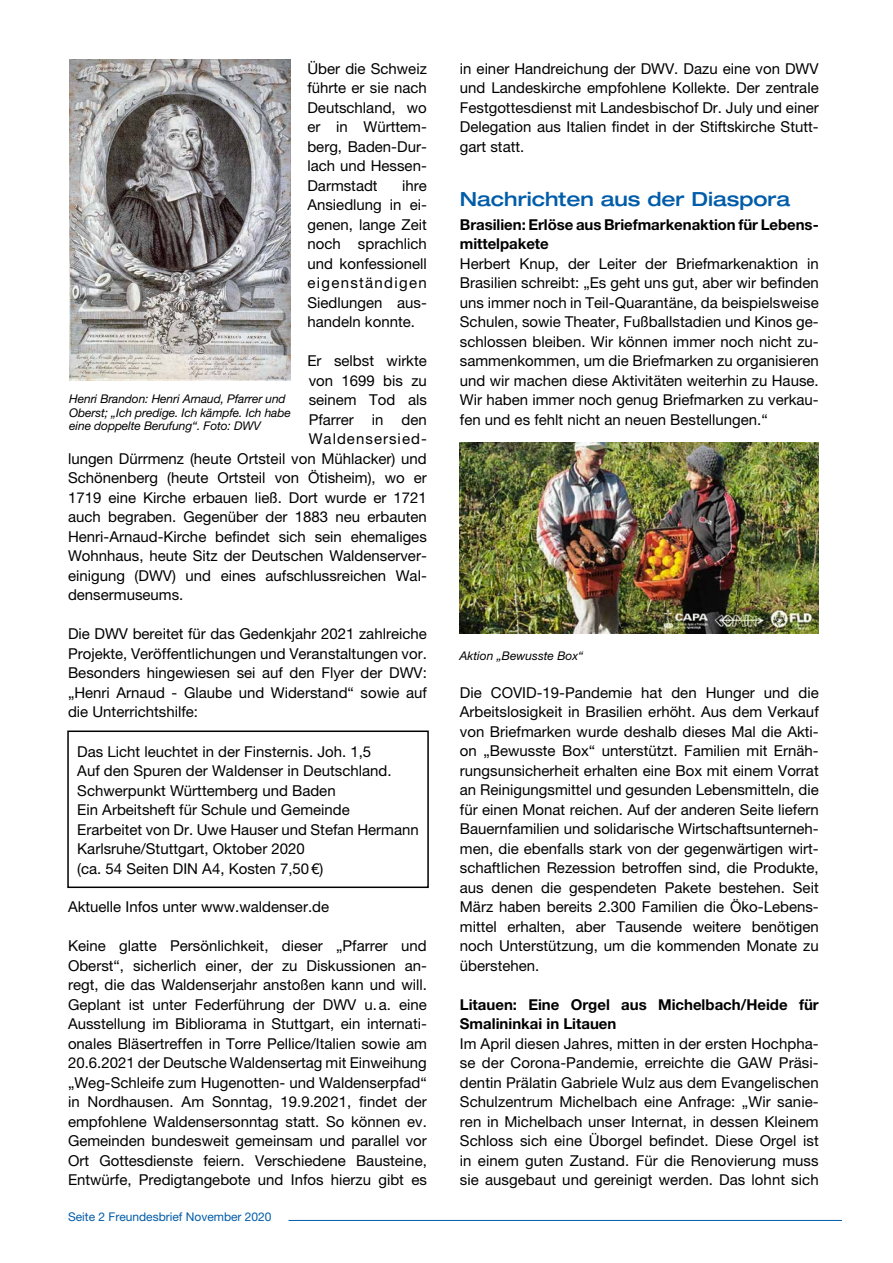
<style>
.page{position:relative;width:893px;height:1263px;background:#fff}
.page>*{position:absolute;margin:0;border:0;box-sizing:border-box;transform-origin:0 0}
.t1{font:500 expanded 19.5px "Helvetica Neue";color:#005ca9}
.t2{font:15px/19.5px "Helvetica Neue";color:#000;text-align:justify}
.t3{font:700 15px/19.5px "Helvetica Neue";letter-spacing:-.005em;color:#000}
.t4{font:15px "Helvetica Neue";letter-spacing:.07em;color:#000}
.t5{font:italic 12px/13.5px "Helvetica Neue";letter-spacing:-.01em;color:#000}
.t6{font:12px "Helvetica Neue";color:#005ca9}
.s1{font-style:inherit}
</style>
<div class="page">
<hr style="left:288px;top:1220px;width:554px;height:1px;background:#005ca9">
<div style="left:67px;top:730px;width:362px;height:158px;border:2px solid #000"></div>
<img style="left:460px;top:443px;width:359px;height:191px">
<img style="left:69px;top:60px;width:221px;height:321px">
<p class="t2" style="left:307px;top:58px;width:121px">Über die Schweiz führte er sie nach Deutschland, wo er in Württem&shy;berg, Baden-Dur&shy;lach und Hessen-Darmstadt</p>
<p class="t2" style="left:307px;top:175px;width:121px;text-indent:95px">ihre Ansiedlung in ei&shy;genen, lange Zeit noch sprachlich und konfessionell eigenständigen Siedlungen aus&shy;handeln konnte.</p>
<p class="t2" style="left:307px;top:351px;width:121px">Er selbst wirkte</p>
<p class="t2" style="left:309px;top:370px;width:120px">von 1699 bis zu</p>
<p class="t2" style="left:309px;top:390px;width:120px">seinem Tod als</p>
<p class="t2" style="left:309px;top:409px;width:120px">Pfarrer in den</p>
<p class="t4" style="left:309px;top:430px;width:120px">Waldensersied-</p>
<p class="t2" style="left:68px;top:448px;width:360px">lungen Dürrmenz (heute Ortsteil von Mühlacker) und</p>
<p class="t2" style="left:68px;top:468px;width:360px">Schönenberg (heute Ortsteil von Ötisheim), wo er</p>
<p class="t2" style="left:68px;top:487px;width:360px">1719 eine Kirche erbauen ließ. Dort wurde er 1721</p>
<p class="t2" style="left:68px;top:507px;width:360px">auch begraben. Gegenüber der 1883 neu erbauten</p>
<p class="t2" style="left:68px;top:526px;width:360px">Henri-Arnaud-Kirche befindet sich sein ehemaliges</p>
<p class="t2" style="left:68px;top:546px;width:360px">Wohnhaus, heute Sitz der Deutschen Waldenserver-</p>
<p class="t2" style="left:68px;top:565px;width:360px">einigung (DWV) und eines aufschlussreichen Wal-</p>
<p class="t2" style="left:68px;top:585px;width:117px">densermuseums.</p>
<p class="t2" style="left:68px;top:624px;width:360px">Die DWV bereitet für das Gedenkjahr 2021 zahlreiche Projekte, Veröffentlichungen und Veranstaltungen vor.<br>Besonders hingewiesen sei auf den Flyer der DWV: „Henri Arnaud - Glaube und Widerstand“ sowie auf die Unterrichtshilfe:</p>
<p class="t5" style="left:69px;top:392px;width:223px">Henri Brandon: Henri Arnaud, Pfarrer und<br>Oberst; „Ich predige. Ich kämpfe. Ich habe eine doppelte Berufung“. Foto: DWV</p>
<p class="t2" style="left:77px;top:741px;width:343px;text-align:left">Das Licht leuchtet in der Finsternis. Joh. 1,5<br>Auf den Spuren der Waldenser in Deutschland.<br>Schwerpunkt Württemberg und Baden<br>Ein Arbeitsheft für Schule und Gemeinde<br>Erarbeitet von Dr. Uwe Hauser und Stefan Hermann Karlsruhe/Stuttgart, Oktober 2020<br>(ca. 54 Seiten DIN A4, Kosten 7,50<span class="s1">€</span>)</p>
<p class="t2" style="left:68px;top:897px;width:263px">Aktuelle Infos unter www.waldenser.de</p>
<p class="t2" style="left:68px;top:936px;width:360px">Keine glatte Persönlichkeit, dieser „Pfarrer und Oberst“, sicherlich einer, der zu Diskussionen an&shy;regt, die das Waldenserjahr anstoßen kann und will.<br>Geplant ist unter Federführung der DWV u.a. eine Ausstellung im Bibliorama in Stuttgart, ein internati&shy;onales Bläsertreffen in Torre Pellice/Italien sowie am 20.6.2021 der Deutsche Waldensertag mit Einweihung „Weg-Schleife zum Hugenotten- und Waldenserpfad“ in Nordhausen. Am Sonntag, 19.9.2021, findet der empfohlene Waldensersonntag statt. So können ev.<br>Gemeinden bundesweit gemeinsam und parallel vor Ort Gottesdienste feiern. Verschiedene Bausteine, Entwürfe, Predigtangebote und Infos hierzu gibt es</p>
<p class="t6" style="left:68px;top:1210px;width:205px">Seite 2 Freundesbrief November 2020</p>
<p class="t2" style="left:460px;top:58px;width:360px">in einer Handreichung der DWV. Dazu eine von DWV und Landeskirche empfohlene Kollekte. Der zentrale Festgottesdienst mit Landesbischof Dr. July und einer Delegation aus Italien findet in der Stiftskirche Stutt&shy;gart statt.</p>
<h1 class="t1" style="left:460px;top:186px;width:332px">Nachrichten aus der Diaspora</h1>
<p class="t3" style="left:460px;top:214px;width:360px">Brasilien: Erlöse aus Briefmarkenaktion für Lebens&shy;mittelpakete</p>
<p class="t2" style="left:460px;top:253px;width:360px">Herbert Knup, der Leiter der Briefmarkenaktion in Brasilien schreibt: „Es geht uns gut, aber wir befinden uns immer noch in Teil-Quarantäne, da beispielsweise Schulen, sowie Theater, Fußballstadien und Kinos ge&shy;schlossen bleiben. Wir können immer noch nicht zu&shy;sammenkommen, um die Briefmarken zu organisieren und wir machen diese Aktivitäten weiterhin zu Hause.<br>Wir haben immer noch genug Briefmarken zu verkau&shy;fen und es fehlt nicht an neuen Bestellungen.“</p>
<p class="t5" style="left:460px;top:649px;width:125px">Aktion „Bewusste Box“</p>
<p class="t2" style="left:460px;top:682px;width:360px">Die COVID-19-Pandemie hat den Hunger und die Arbeitslosigkeit in Brasilien erhöht. Aus dem Verkauf von Briefmarken wurde deshalb dieses Mal die Akti&shy;on „Bewusste Box“ unterstützt. Familien mit Ernäh&shy;rungsunsicherheit erhalten eine Box mit einem Vorrat an Reinigungsmittel und gesunden Lebensmitteln, die für einen Monat reichen. Auf der anderen Seite liefern Bauernfamilien und solidarische Wirtschaftsunterneh&shy;men, die ebenfalls stark von der gegenwärtigen wirt&shy;schaftlichen Rezession betroffen sind, die Produkte, aus denen die gespendeten Pakete bestehen. Seit März haben bereits 2.300 Familien die Öko-Lebens&shy;mittel erhalten, aber Tausende weitere benötigen noch Unterstützung, um die kommenden Monate zu überstehen.</p>
<p class="t3" style="left:460px;top:994px;width:360px">Litauen: Eine Orgel aus Michelbach/Heide für<br>Smalininkai in Litauen</p>
<p class="t2" style="left:460px;top:1033px;width:360px">Im April diesen Jahres, mitten in der ersten Hochpha&shy;se der Corona-Pandemie, erreichte die GAW Präsi&shy;dentin Prälatin Gabriele Wulz aus dem Evangelischen Schulzentrum Michelbach eine Anfrage: „Wir sanie&shy;ren in Michelbach unser Internat, in dessen Kleinem Schloss sich eine Üborgel befindet. Diese Orgel ist in einem guten Zustand. Für die Renovierung muss sie ausgebaut und gereinigt werden. Das lohnt sich</p>
</div>
